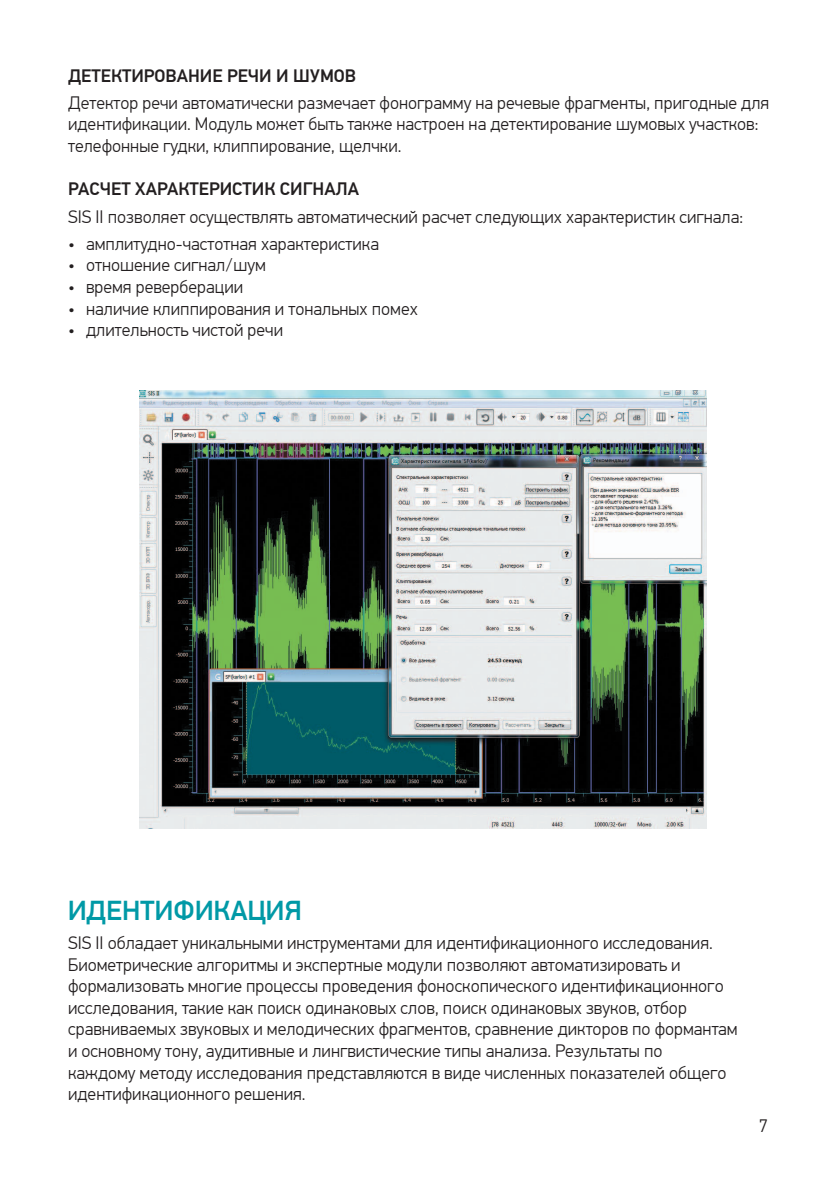
<style>
.page{position:relative;width:840px;height:1191px;background:#fff}
.page>*{position:absolute;margin:0;border:0;box-sizing:border-box;transform-origin:0 0}
.Заголовок{font:500 28px "PF Din Display Pro";color:#0099a6}
.Текст{font:300 18px/21.6px "PF Din Text Pro";color:#231f20}
.Маркированный_список{font:300 18px "PF Din Text Pro";color:#231f20}
.Подзаглыч{font:500 18px "PF Din Text Pro";color:#231f20}
</style>
<div class="page">
<img style="left:139px;top:391px;width:567px;height:437px">
<p class="Подзаглыч" style="left:68px;top:65px;width:289px">ДЕТЕКТИРОВАНИЕ РЕЧИ И ШУМОВ</p>
<p class="Текст" style="left:68px;top:92px;width:702px">Детектор речи автоматически размечает фонограмму на речевые фрагменты, пригодные для идентификации. Модуль может быть также настроен на детектирование шумовых участков: телефонные гудки, клиппирование, щелчки.</p>
<p class="Подзаглыч" style="left:68px;top:178px;width:292px">РАСЧЕТ ХАРАКТЕРИСТИК СИГНАЛА</p>
<p class="Текст" style="left:68px;top:206px;width:676px">SIS II позволяет осуществлять автоматический расчет следующих характеристик сигнала:</p>
<p class="Маркированный_список" style="left:68px;top:233px;width:312px">• амплитудно-частотная характеристика</p>
<p class="Маркированный_список" style="left:68px;top:255px;width:199px">• отношение сигнал/шум</p>
<p class="Маркированный_список" style="left:68px;top:276px;width:176px">• время реверберации</p>
<p class="Маркированный_список" style="left:68px;top:298px;width:351px">• наличие клиппирования и тональных помех</p>
<p class="Маркированный_список" style="left:68px;top:320px;width:216px">• длительность чистой речи</p>
<p class="Заголовок" style="left:68px;top:893px;width:235px">ИДЕНТИФИКАЦИЯ</p>
<p class="Текст" style="left:68px;top:932px;width:670px">SIS II обладает уникальными инструментами для идентификационного исследования.<br>Биометрические алгоритмы и экспертные модули позволяют автоматизировать и формализовать многие процессы проведения фоноскопического идентификационного исследования, такие как поиск одинаковых слов, поиск одинаковых звуков, отбор сравниваемых звуковых и мелодических фрагментов, сравнение дикторов по формантам и основному тону, аудитивные и лингвистические типы анализа. Результаты по<br>каждому методу исследования представляются в виде численных показателей общего идентификационного решения.</p>
<p class="Текст" style="left:758px;top:1115px;width:10px">7</p>
</div>
